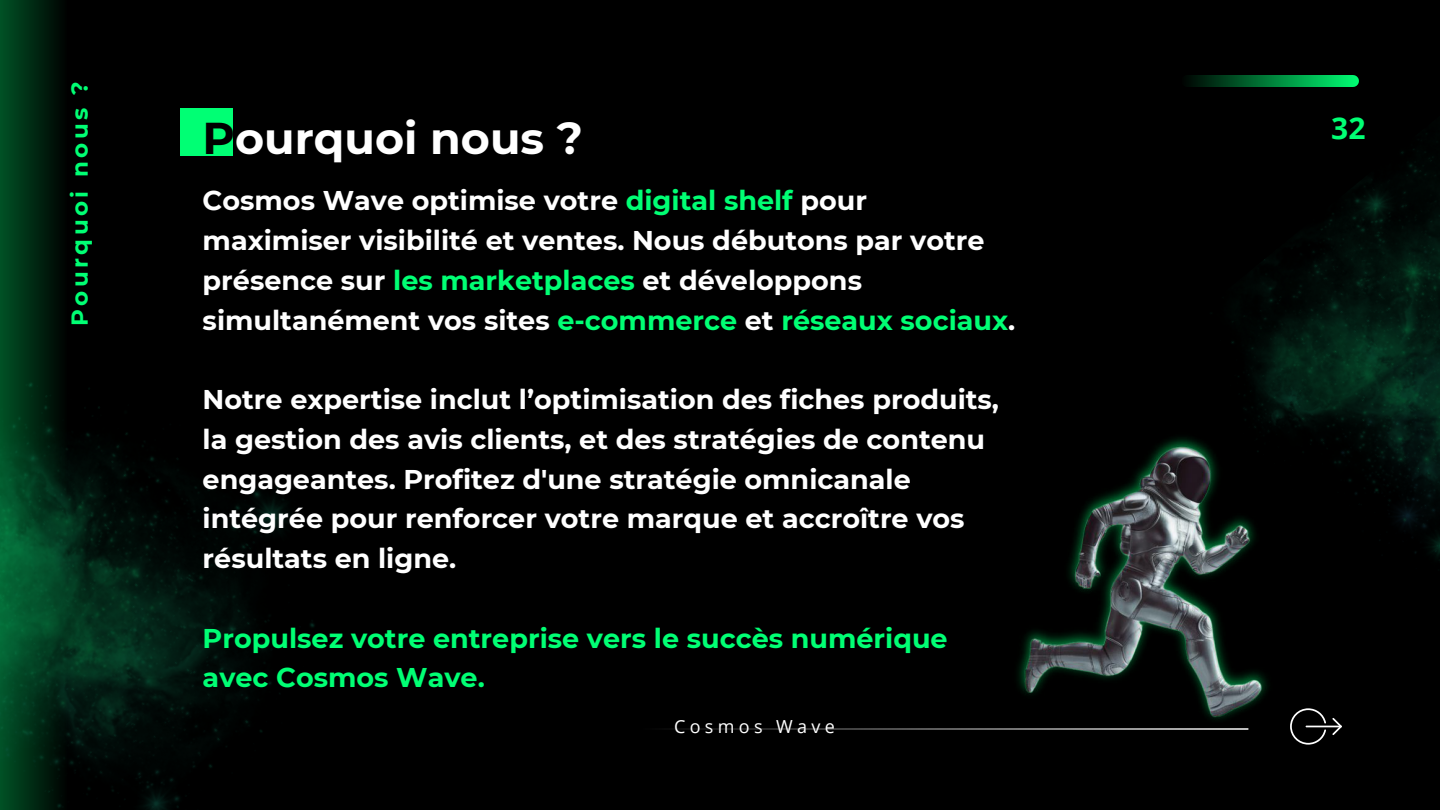
<style>
.page{position:relative;width:1440px;height:810px;background:#000}
.page>*{position:absolute;margin:0;border:0;box-sizing:border-box;transform-origin:0 0}
.t1{font:700 44.4px "Montserrat";color:#fff}
.t2{font:700 30px "Open Sans";color:#00ff74}
.t3{font:700 27.1px/39.8px "Montserrat";color:#fff}
.t4{font:700 27.1px/39.8px "Montserrat";color:#00ff74}
.t5{font:700 23px "Montserrat";letter-spacing:.15em;color:#00ff74}
.t6{font:18px "Open Sans";letter-spacing:.24em;color:#fff}
.s1{color:#000}
.s2{color:#00ff74}
</style>
<div class="page">
<img style="left:1231px;top:75px;width:209px;height:486px">
<hr style="left:642px;top:728px;width:606px;height:2px;background:#fff">
<svg style="left:1188px;top:75px;width:165px;height:12px;background:#00803a"></svg>
<img style="left:0;top:15px;width:315px;height:795px">
<div style="left:180px;top:109px;width:53px;height:47px;background:#00ff74"></div>
<img style="left:909px;top:364px;width:440px;height:381px">
<p class="t5" style="left:65px;top:326px;width:247px;rotate:-90deg">Pourquoi nous ?</p>
<h1 class="t1" style="left:203px;top:111px;width:382px"><span class="s1">P</span>ourquoi nous ?</h1>
<p class="t2" style="left:1331px;top:107px;width:36px">32</p>
<p class="t3" style="left:203px;top:181px;width:814px">Cosmos Wave optimise votre <span class="s2">digital shelf</span> pour maximiser visibilité et ventes. Nous débutons par votre présence sur <span class="s2">les marketplaces</span> et développons simultanément vos sites <span class="s2">e-commerce</span> et <span class="s2">réseaux sociaux</span>.</p>
<p class="t3" style="left:203px;top:379px;width:798px">Notre expertise inclut l’optimisation des fiches produits, la gestion des avis clients, et des stratégies de contenu engageantes. Profitez d'une stratégie omnicanale intégrée pour renforcer votre marque et accroître vos résultats en ligne.</p>
<p class="t4" style="left:203px;top:618px;width:747px">Propulsez votre entreprise vers le succès numérique avec Cosmos Wave.</p>
<p class="t6" style="left:674px;top:714px;width:162px">Cosmos Wave</p>
</div>
